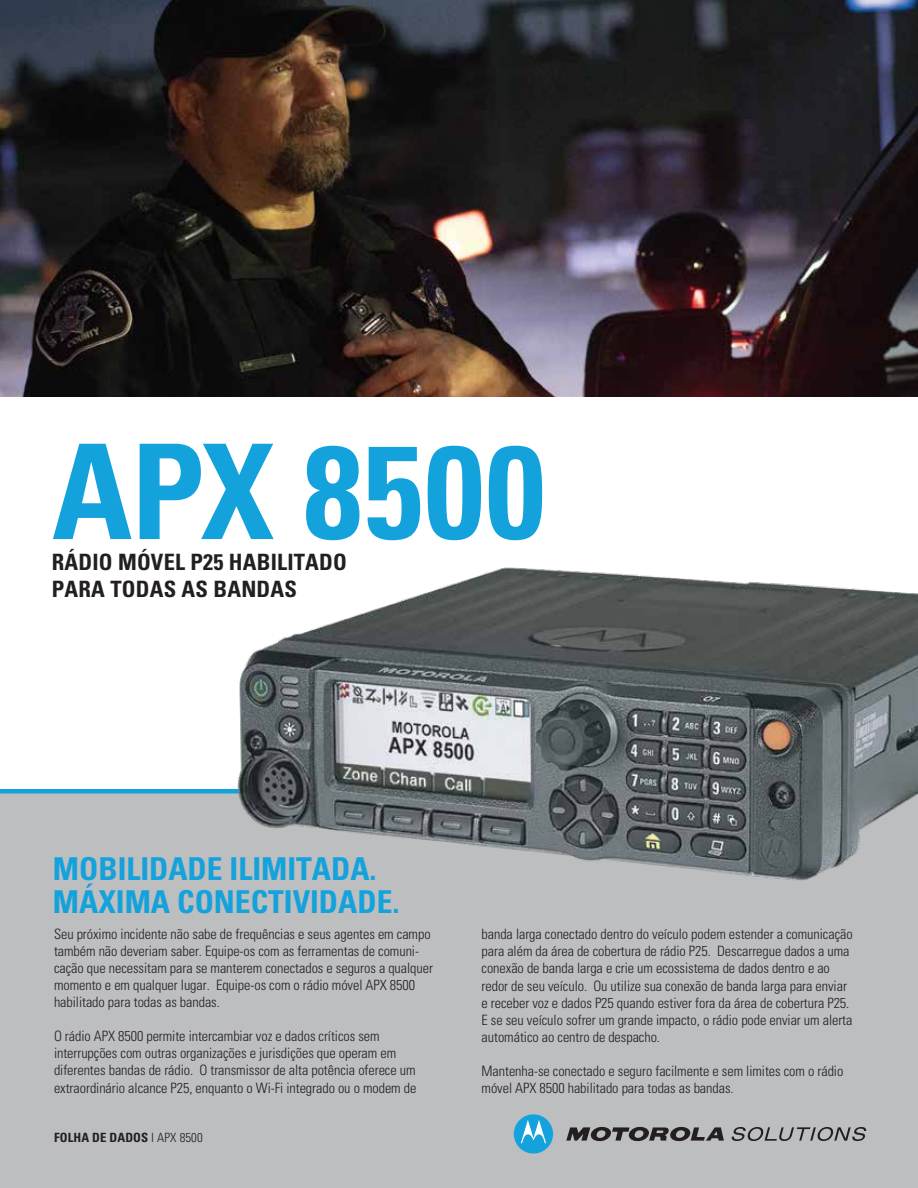
<style>
.page{position:relative;width:918px;height:1188px;background:#fff}
.page>*{position:absolute;margin:0;border:0;box-sizing:border-box;transform-origin:0 0}
.t1{font:700 condensed 132px "Univers LT Pro";letter-spacing:.015em;color:#14a2dc}
.t2{font:700 condensed 31.5px/33px "Univers LT Pro";color:#14a2dc}
.t3{font:700 condensed 22.5px/27px "Univers LT Pro";letter-spacing:.01em;color:#231f20}
.t4{font:300 condensed 14.25px/17.1px "Univers LT Std";letter-spacing:-.005em;color:#231f20}
.t5{font:700 condensed 12.75px "Univers LT Pro";letter-spacing:.01em;color:#231f20}
.s1{font-family:"Univers LT Std";font-weight:300}
</style>
<div class="page">
<div style="left:0;top:791px;width:918px;height:397px;background:#bcbec0"></div>
<svg style="left:566px;top:1127px;width:158px;height:15px"></svg>
<svg style="left:514px;top:1114px;width:39px;height:40px"></svg>
<svg style="left:732px;top:1127px;width:134px;height:14px"></svg>
<div style="left:0;top:789px;width:918px;height:5px;background:#14a2dc"></div>
<img style="left:0;top:0;width:918px;height:397px">
<img style="left:212px;top:567px;width:706px;height:314px">
<h1 class="t1" style="left:52px;top:411px;width:494px">APX 8500</h1>
<h3 class="t3" style="left:52px;top:549px;width:297px">RÁDIO MÓVEL P25 HABILITADO<br>PARA TODAS AS BANDAS</h3>
<h2 class="t2" style="left:53px;top:852px;width:348px">MOBILIDADE ILIMITADA.<br>MÁXIMA CONECTIVIDADE.</h2>
<p class="t4" style="left:54px;top:925px;width:381px">Seu próximo incidente não sabe de frequências e seus agentes em campo também não deveriam saber. Equipe-os com as ferramentas de comuni&shy;cação que necessitam para se manterem conectados e seguros a qualquer momento e em qualquer lugar. Equipe-os com o rádio móvel APX 8500 habilitado para todas as bandas.</p>
<p class="t4" style="left:54px;top:1028px;width:364px">O rádio APX 8500 permite intercambiar voz e dados críticos sem interrupções com outras organizações e jurisdições que operam em diferentes bandas de rádio. O transmissor de alta potência oferece um extraordinário alcance P25, enquanto o Wi-Fi integrado ou o modem de</p>
<p class="t5" style="left:54px;top:1129px;width:150px">FOLHA DE DADOS <span class="s1">I APX 8500</span></p>
<p class="t4" style="left:482px;top:926px;width:373px">banda larga conectado dentro do veículo podem estender a comunicação para além da área de cobertura de rádio P25. Descarregue dados a uma conexão de banda larga e crie um ecossistema de dados dentro e ao redor de seu veículo. Ou utilize sua conexão de banda larga para enviar e receber voz e dados P25 quando estiver fora da área de cobertura P25.<br>E se seu veículo sofrer um grande impacto, o rádio pode enviar um alerta automático ao centro de despacho.</p>
<p class="t4" style="left:482px;top:1063px;width:363px">Mantenha-se conectado e seguro facilmente e sem limites com o rádio móvel APX 8500 habilitado para todas as bandas.</p>
</div>
